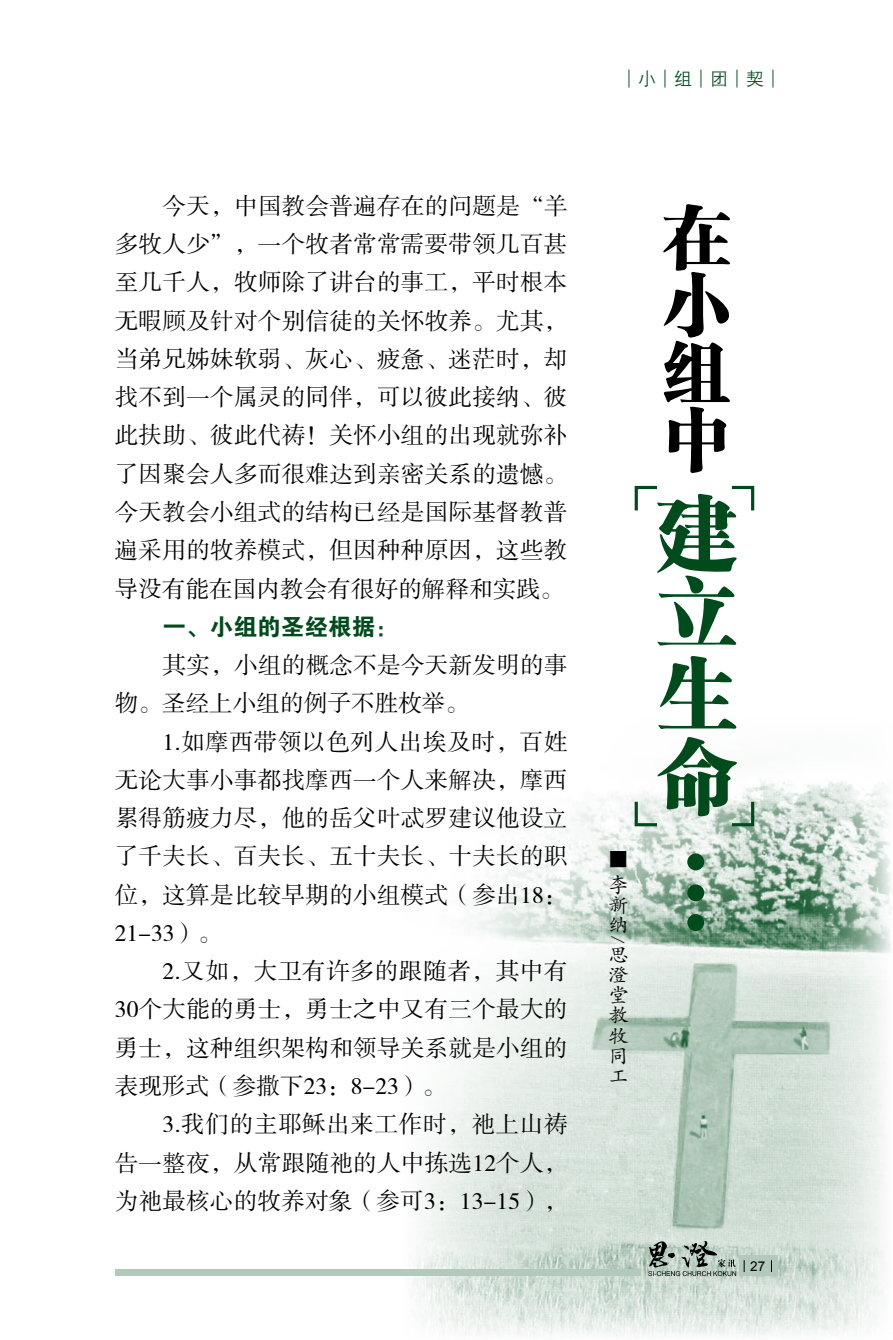
<style>
.page{position:relative;width:893px;height:1340px;background:#fff}
.page>*{position:absolute;margin:0;border:0;box-sizing:border-box;transform-origin:0 0}
.t1{font:81px/81px "FZCSJW GB1 0";color:#004b1c;text-align:justify}
.t2{font:67.5px/67.5px "FZCSJW GB1 0";color:#000;text-align:justify}
.t3{font:23.62px/38.2px "FZSSK GBK1 0";letter-spacing:.01em;color:#000;text-align:justify}
.t4{font:23.62px "FZDHTJW GB1 0";color:#004b1c}
.t5{font:20.25px/20.2px "FZKTJW GB1 0";color:#000;text-align:justify}
.t6{font:18px "FZZDXK GBK1 0";color:#004b1c}
.t7{font:13.5px "Arial";color:#000}
</style>
<div class="page">
<img style="left:404px;top:779px;width:487px;height:558px">
<div style="left:687px;top:853px;width:17px;height:17px;background:#004b1c;border-radius:50%"></div>
<div style="left:687px;top:884px;width:17px;height:17px;background:#004b1c;border-radius:50%"></div>
<div style="left:687px;top:914px;width:17px;height:17px;background:#004b1c;border-radius:50%"></div>
<svg style="left:634px;top:485px;width:23px;height:26px"></svg>
<svg style="left:731px;top:485px;width:24px;height:26px"></svg>
<svg style="left:633px;top:798px;width:27px;height:30px"></svg>
<svg style="left:729px;top:798px;width:27px;height:30px"></svg>
<svg style="left:648px;top:1240px;width:88px;height:35px"></svg>
<div style="left:739px;top:1255px;width:38px;height:20px;background:#b3c9bb"></div>
<div style="left:115px;top:1269px;width:526px;height:6px;background:#b3c9bb"></div>
<p class="t6" style="left:620px;top:69px;width:163px">│小│组│团│契│</p>
<p class="t3" style="left:115px;top:188px;width:454px;text-indent:48px">今天，中国教会普遍存在的问题是“羊多牧人少”，一个牧者常常需要带领几百甚至几千人，牧师除了讲台的事工，平时根本无暇顾及针对个别信徒的关怀牧养。尤其，当弟兄姊妹软弱、灰心、疲惫、迷茫时，却找不到一个属灵的同伴，可以彼此接纳、彼此扶助、彼此代祷！关怀小组的出现就弥补了因聚会人多而很难达到亲密关系的遗憾。今天教会小组式的结构已经是国际基督教普遍采用的牧养模式，但因种种原因，这些教导没有能在国内教会有很好的解释和实践。</p>
<p class="t4" style="left:163px;top:613px;width:238px">一、小组的圣经根据：</p>
<p class="t3" style="left:115px;top:647px;width:454px;text-indent:48px">其实，小组的概念不是今天新发明的事物。圣经上小组的例子不胜枚举。</p>
<p class="t3" style="left:115px;top:723px;width:454px;text-indent:48px">1.如摩西带领以色列人出埃及时，百姓无论大事小事都找摩西一个人来解决，摩西累得筋疲力尽，他的岳父叶忒罗建议他设立了千夫长、百夫长、五十夫长、十夫长的职位，这算是比较早期的小组模式（参出18：21-33）。</p>
<p class="t3" style="left:115px;top:953px;width:454px;text-indent:48px">2.又如，大卫有许多的跟随者，其中有30个大能的勇士，勇士之中又有三个最大的勇士，这种组织架构和领导关系就是小组的表现形式（参撒下23：8-23）。</p>
<p class="t3" style="left:115px;top:1106px;width:454px;text-indent:48px">3.我们的主耶稣出来工作时，祂上山祷告一整夜，从常跟随祂的人中拣选12个人，为祂最核心的牧养对象（参可3：13-15），</p>
<p class="t5" style="left:628px;top:848px;width:22px;rotate:90deg">■</p>
<p class="t5" style="left:609px;top:875px;width:21px">李新纳</p>
<p class="t5" style="left:628px;top:935px;width:11px;rotate:90deg">/</p>
<p class="t5" style="left:609px;top:945px;width:22px;text-align:left">思澄堂教牧同工</p>
<h2 class="t2" style="left:663px;top:206px;width:70px">在小组中</h2>
<h1 class="t1" style="left:656px;top:496px;width:82px">建立生命</h1>
<p class="t7" style="left:750px;top:1257px;width:9px">27</p>
</div>
